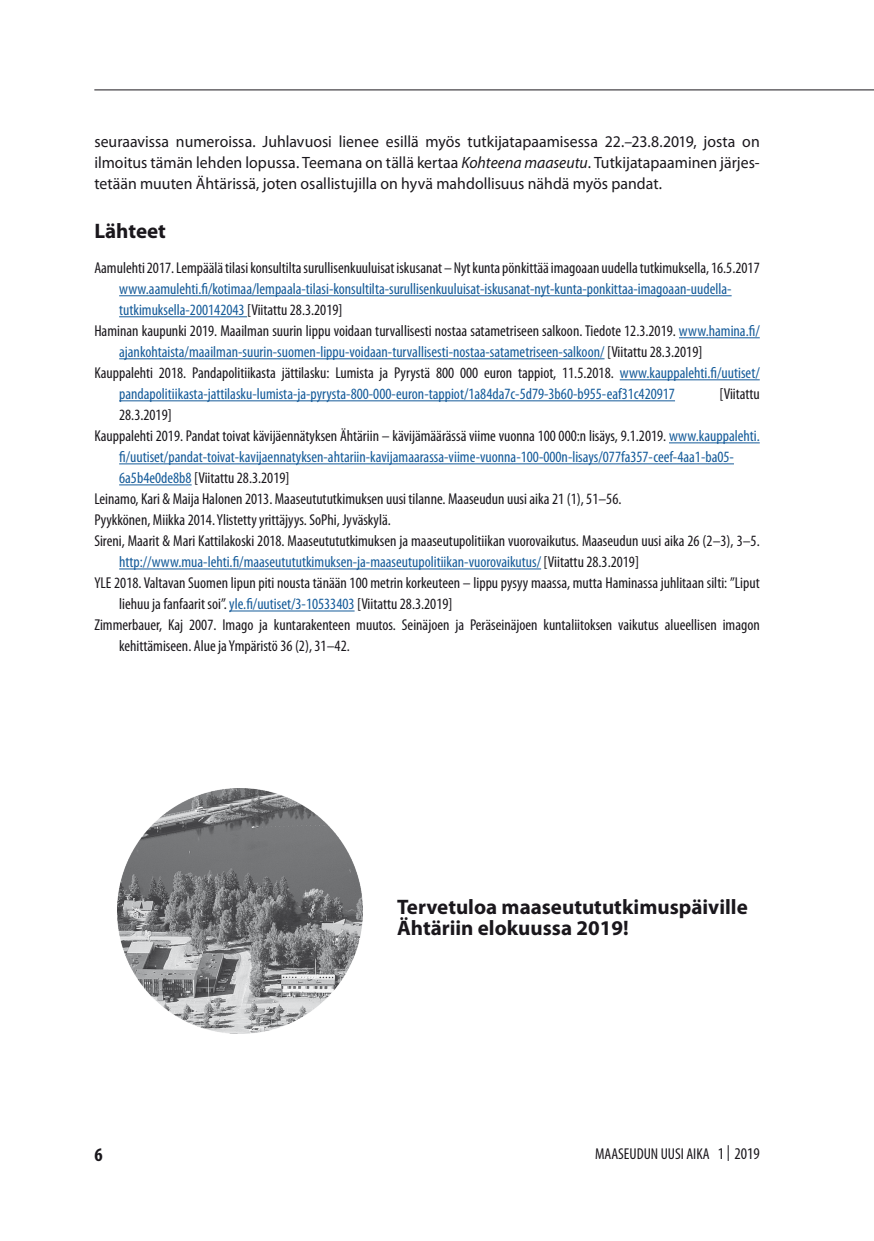
<style>
.page{position:relative;width:874px;height:1241px;background:#fff}
.page>*{position:absolute;margin:0;border:0;box-sizing:border-box;transform-origin:0 0}
.VÄLIOTSIKKO{font:700 21px/21px "Myriad Pro";color:#1a171c}
.t1{font:700 condensed 19.25px "Myriad Pro";color:#1a171c}
.Pääkirjoitus{font:16.45px/21px "Myriad Pro";color:#1a171c;text-align:justify;scale:.96 1}
.LÄHTEET{font:condensed 15.75px/21px "Myriad Pro";color:#1a171c}
.LÄHTEET-2{font:condensed 15.75px/21px "Myriad Pro";color:#165c9a}
.s1{font-style:italic}
.s2{color:#1a171c}
.s3{color:#165c9a}
.s4{font-size:16.45px}
</style>
<div class="page">
<hr style="left:94px;top:90px;width:779px;height:1px;background:#1a171c">
<hr style="left:119px;top:295px;width:612px;height:1px;background:#165c9a">
<hr style="left:119px;top:316px;width:128px;height:1px;background:#165c9a">
<hr style="left:678px;top:337px;width:81px;height:1px;background:#165c9a">
<hr style="left:119px;top:358px;width:485px;height:1px;background:#165c9a">
<hr style="left:619px;top:379px;width:140px;height:1px;background:#165c9a">
<hr style="left:119px;top:400px;width:555px;height:1px;background:#165c9a">
<hr style="left:668px;top:442px;width:91px;height:1px;background:#165c9a">
<hr style="left:119px;top:463px;width:614px;height:1px;background:#165c9a">
<hr style="left:119px;top:484px;width:72px;height:1px;background:#165c9a">
<hr style="left:119px;top:568px;width:422px;height:1px;background:#165c9a">
<hr style="left:229px;top:610px;width:125px;height:1px;background:#165c9a">
<img style="left:117px;top:788px;width:245px;height:244px">
<p class="Pääkirjoitus" style="left:94px;top:131px;width:694px">seuraavissa numeroissa. Juhlavuosi lienee esillä myös tutkijatapaamisessa 22.–23.8.2019, josta on ilmoitus tämän lehden lopussa. Teemana on tällä kertaa <span class="s1">Kohteena maaseutu</span>. Tutkijatapaaminen järjes&shy;tetään muuten Ähtärissä, joten osallistujilla on hyvä mahdollisuus nähdä myös pandat.</p>
<p class="VÄLIOTSIKKO" style="left:94px;top:220px;width:73px">Lähteet</p>
<p class="LÄHTEET-2" style="left:119px;top:257px;width:641px;text-indent:-25px"><span class="s2">Aamulehti 2017. Lempäälä tilasi konsultilta surullisenkuuluisat iskusanat – Nyt kunta pönkittää imagoaan uudella tutkimuksella, 16.5.2017 </span>www.aamulehti.fi/kotimaa/lempaala-tilasi-konsultilta-surullisenkuuluisat-iskusanat-nyt-kunta-ponkittaa-imagoaan-uudella&shy;tutkimuksella-200142043 <span class="s2">[Viitattu 28.3.2019]</span></p>
<p class="LÄHTEET" style="left:119px;top:320px;width:641px;text-indent:-25px">Haminan kaupunki 2019. Maailman suurin lippu voidaan turvallisesti nostaa satametriseen salkoon. Tiedote 12.3.2019. <span class="s3">www.hamina.fi/ ajankohtaista/maailman-suurin-suomen-lippu-voidaan-turvallisesti-nostaa-satametriseen-salkoon/</span> [Viitattu 28.3.2019]</p>
<p class="LÄHTEET-2" style="left:119px;top:362px;width:641px;text-indent:-25px"><span class="s2">Kauppalehti 2018. Pandapolitiikasta jättilasku: Lumista ja Pyrystä 800 000 euron tappiot, 11.5.2018.</span> www.kauppalehti.fi/uutiset/ pandapolitiikasta-jattilasku-lumista-ja-pyrysta-800-000-euron-tappiot/1a84da7c-5d79-3b60-b955-eaf31c420917</p>
<p class="LÄHTEET" style="left:719px;top:383px;width:42px">[Viitattu</p>
<p class="LÄHTEET" style="left:119px;top:404px;width:54px">28.3.2019]</p>
<p class="LÄHTEET-2" style="left:119px;top:425px;width:641px;text-indent:-25px"><span class="s2">Kauppalehti 2019. Pandat toivat kävijäennätyksen Ähtäriin – kävijämäärässä viime vuonna 100 000:n lisäys, 9.1.2019.</span> www.kauppalehti. fi/uutiset/pandat-toivat-kavijaennatyksen-ahtariin-kavijamaarassa-viime-vuonna-100-000n-lisays/077fa357-ceef-4aa1-ba05-<br>6a5b4e0de8b8 <span class="s2">[Viitattu 28.3.2019]</span></p>
<p class="LÄHTEET" style="left:94px;top:488px;width:528px">Leinamo, Kari &amp; Maija Halonen 2013. Maaseutututkimuksen uusi tilanne. Maaseudun uusi aika 21 (1), 51–56.</p>
<p class="LÄHTEET" style="left:94px;top:509px;width:298px">Pyykkönen, Miikka 2014. Ylistetty yrittäjyys. SoPhi, Jyväskylä.</p>
<p class="LÄHTEET" style="left:119px;top:530px;width:641px;text-indent:-25px">Sireni, Maarit &amp; Mari Kattilakoski 2018. Maaseutututkimuksen ja maaseutupolitiikan vuorovaikutus. Maaseudun uusi aika 26 (2–3), 3–5. <span class="s3">http://www.mua-lehti.fi/maaseutututkimuksen-ja-maaseutupolitiikan-vuorovaikutus/</span> [Viitattu 28.3.2019]</p>
<p class="LÄHTEET" style="left:119px;top:572px;width:641px;text-indent:-25px">YLE 2018. Valtavan Suomen lipun piti nousta tänään 100 metrin korkeuteen – lippu pysyy maassa, mutta Haminassa juhlitaan silti: ”Liput liehuu ja fanfaarit soi”. <span class="s3">yle.fi/uutiset/3-10533403</span> [Viitattu 28.3.2019]</p>
<p class="LÄHTEET" style="left:119px;top:614px;width:641px;text-indent:-25px">Zimmerbauer, Kaj 2007. Imago ja kuntarakenteen muutos. Seinäjoen ja Peräseinäjoen kuntaliitoksen vaikutus alueellisen imagon kehittämiseen. Alue ja Ympäristö 36 (2), 31–42.</p>
<p class="VÄLIOTSIKKO" style="left:397px;top:895px;width:352px">Tervetuloa maaseutututkimuspäiville<br>Ähtäriin elokuussa 2019!</p>
<p class="t1" style="left:94px;top:1142px;width:10px">6</p>
<p class="LÄHTEET" style="left:595px;top:1142px;width:166px">MAASEUDUN UUSI AIKA <span class="s4">1</span> | <span class="s4">2019</span></p>
</div>
